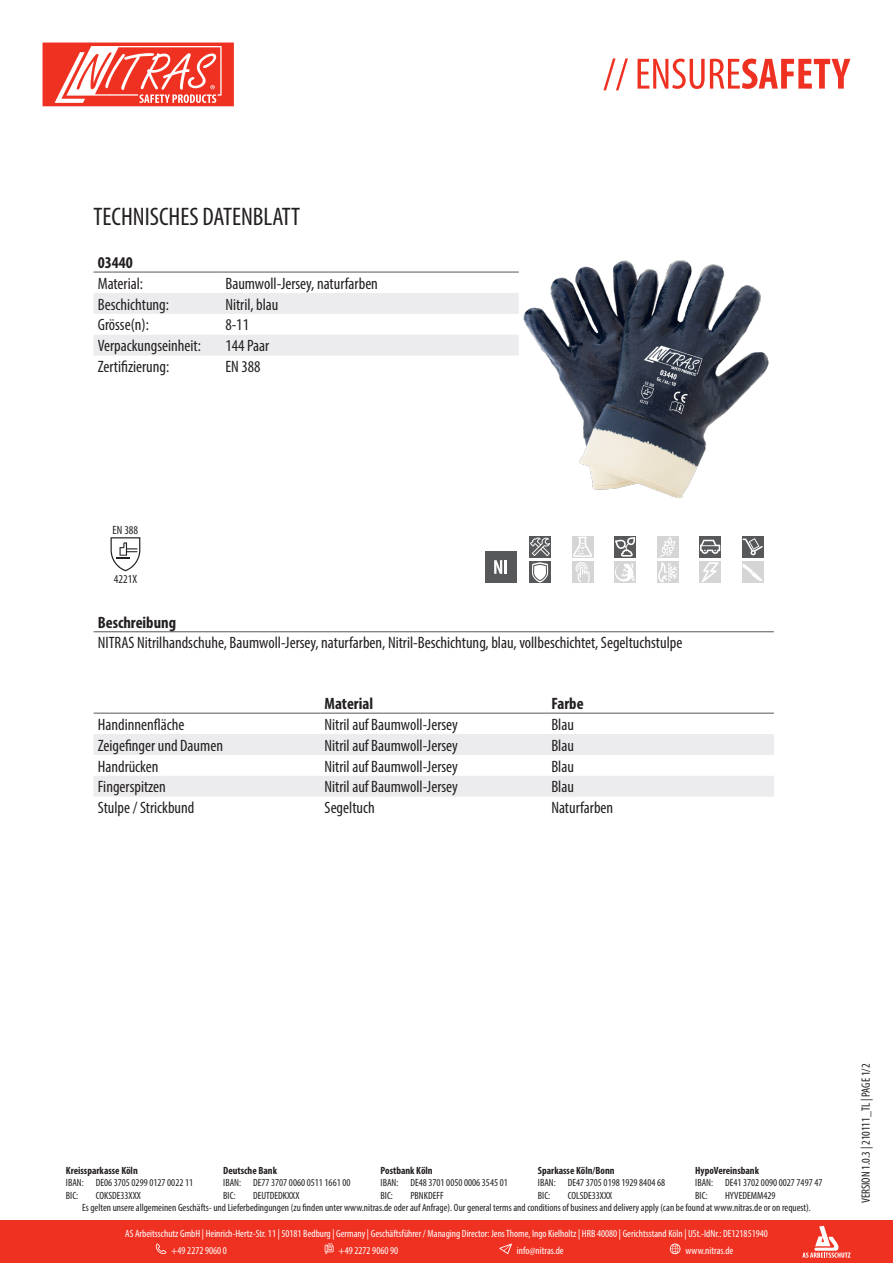
<style>
.page{position:relative;width:893px;height:1263px;background:#fff}
.page>*{position:absolute;margin:0;border:0;box-sizing:border-box;transform-origin:0 0}
.t1{font:condensed 25.5px "Myriad Pro";color:#231f20}
.t2{font:condensed 16.5px "Myriad Pro";color:#231f20}
.t3{font:700 condensed 16.5px "Myriad Pro";color:#231f20}
.t4{font:condensed 12px "Myriad Pro";color:#231f20}
.t5{font:condensed 10.5px/12.6px "Myriad Pro";color:#231f20}
.t6{font:condensed 10.5px/17px "Myriad Pro";color:#fff}
.t7{font:700 condensed 10.5px "Myriad Pro";color:#231f20}
</style>
<div class="page">
<svg style="left:603px;top:58px;width:247px;height:32px"></svg>
<svg style="left:43px;top:43px;width:191px;height:63px"></svg>
<div style="left:0;top:1220px;width:893px;height:43px;background:#ef3122"></div>
<svg style="left:802px;top:1226px;width:48px;height:32px"></svg>
<svg style="left:156px;top:1243px;width:10px;height:11px"></svg>
<svg style="left:325px;top:1243px;width:9px;height:11px"></svg>
<svg style="left:499px;top:1243px;width:13px;height:11px"></svg>
<svg style="left:670px;top:1243px;width:10px;height:11px"></svg>
<svg style="left:94px;top:293px;width:425px;height:63px"></svg>
<hr style="left:94px;top:272px;width:127px;height:1px;background:#57585a">
<hr style="left:221px;top:272px;width:298px;height:1px;background:#57585a">
<img style="left:523px;top:260px;width:246px;height:238px">
<svg style="left:111px;top:537px;width:29px;height:34px"></svg>
<div style="left:485px;top:551px;width:32px;height:32px;background:#57585a"></div>
<svg style="left:494px;top:560px;width:13px;height:14px"></svg>
<div style="left:529px;top:536px;width:22px;height:21px;background:#57585a"></div>
<svg style="left:530px;top:537px;width:20px;height:19px"></svg>
<div style="left:572px;top:536px;width:21px;height:21px;background:#d5d5d6"></div>
<svg style="left:614px;top:536px;width:22px;height:21px"></svg>
<svg style="left:615px;top:537px;width:20px;height:19px"></svg>
<div style="left:657px;top:536px;width:21px;height:21px;background:#d5d5d6"></div>
<div style="left:699px;top:536px;width:22px;height:21px;background:#57585a"></div>
<svg style="left:700px;top:540px;width:20px;height:14px"></svg>
<div style="left:742px;top:536px;width:21px;height:21px;background:#57585a"></div>
<svg style="left:743px;top:538px;width:20px;height:17px"></svg>
<div style="left:529px;top:562px;width:22px;height:21px;background:#57585a"></div>
<svg style="left:532px;top:562px;width:17px;height:20px"></svg>
<div style="left:572px;top:562px;width:21px;height:21px;background:#d5d5d6"></div>
<svg style="left:573px;top:537px;width:20px;height:45px"></svg>
<div style="left:614px;top:562px;width:22px;height:21px;background:#d5d5d6"></div>
<svg style="left:615px;top:563px;width:20px;height:19px"></svg>
<div style="left:657px;top:562px;width:21px;height:21px;background:#d5d5d6"></div>
<svg style="left:658px;top:537px;width:19px;height:45px"></svg>
<div style="left:699px;top:562px;width:22px;height:21px;background:#d5d5d6"></div>
<svg style="left:702px;top:562px;width:17px;height:20px"></svg>
<div style="left:742px;top:562px;width:21px;height:21px;background:#d5d5d6"></div>
<svg style="left:742px;top:563px;width:21px;height:18px"></svg>
<hr style="left:94px;top:631px;width:680px;height:1px;background:#57585a">
<svg style="left:94px;top:734px;width:680px;height:63px"></svg>
<hr style="left:94px;top:713px;width:226px;height:1px;background:#57585a">
<hr style="left:320px;top:713px;width:227px;height:1px;background:#57585a">
<hr style="left:547px;top:713px;width:227px;height:1px;background:#57585a">
<p class="t1" style="left:94px;top:202px;width:208px">TECHNISCHES DATENBLATT</p>
<p class="t3" style="left:98px;top:252px;width:37px">03440</p>
<p class="t2" style="left:98px;top:273px;width:47px">Material:</p>
<p class="t2" style="left:225px;top:273px;width:154px">Baumwoll-Jersey, naturfarben</p>
<p class="t2" style="left:98px;top:294px;width:73px">Beschichtung:</p>
<p class="t2" style="left:225px;top:294px;width:55px">Nitril, blau</p>
<p class="t2" style="left:98px;top:315px;width:53px">Grösse(n):</p>
<p class="t2" style="left:225px;top:315px;width:25px">8-11</p>
<p class="t2" style="left:98px;top:336px;width:105px">Verpackungseinheit:</p>
<p class="t2" style="left:225px;top:336px;width:45px">144 Paar</p>
<p class="t2" style="left:98px;top:357px;width:73px">Zertifizierung:</p>
<p class="t2" style="left:225px;top:357px;width:37px">EN 388</p>
<p class="t4" style="left:113px;top:523px;width:27px">EN 388</p>
<p class="t4" style="left:114px;top:572px;width:25px">4221X</p>
<p class="t3" style="left:98px;top:612px;width:80px">Beschreibung</p>
<p class="t2" style="left:98px;top:633px;width:586px">NITRAS Nitrilhandschuhe, Baumwoll-Jersey, naturfarben, Nitril-Beschichtung, blau, vollbeschichtet, Segeltuchstulpe</p>
<p class="t3" style="left:325px;top:693px;width:50px">Material</p>
<p class="t3" style="left:551px;top:693px;width:34px">Farbe</p>
<p class="t2" style="left:98px;top:714px;width:88px">Handinnenfläche</p>
<p class="t2" style="left:325px;top:714px;width:135px">Nitril auf Baumwoll-Jersey</p>
<p class="t2" style="left:551px;top:714px;width:24px">Blau</p>
<p class="t2" style="left:98px;top:735px;width:127px">Zeigefinger und Daumen</p>
<p class="t2" style="left:325px;top:735px;width:135px">Nitril auf Baumwoll-Jersey</p>
<p class="t2" style="left:551px;top:735px;width:24px">Blau</p>
<p class="t2" style="left:98px;top:756px;width:62px">Handrücken</p>
<p class="t2" style="left:325px;top:756px;width:135px">Nitril auf Baumwoll-Jersey</p>
<p class="t2" style="left:551px;top:756px;width:24px">Blau</p>
<p class="t2" style="left:98px;top:777px;width:70px">Fingerspitzen</p>
<p class="t2" style="left:325px;top:777px;width:135px">Nitril auf Baumwoll-Jersey</p>
<p class="t2" style="left:551px;top:777px;width:24px">Blau</p>
<p class="t2" style="left:98px;top:798px;width:98px">Stulpe / Strickbund</p>
<p class="t2" style="left:325px;top:798px;width:52px">Segeltuch</p>
<p class="t2" style="left:551px;top:798px;width:63px">Naturfarben</p>
<p class="t7" style="left:66px;top:1164px;width:73px">Kreissparkasse Köln</p>
<p class="t7" style="left:223px;top:1164px;width:55px">Deutsche Bank</p>
<p class="t7" style="left:381px;top:1164px;width:54px">Postbank Köln</p>
<p class="t7" style="left:538px;top:1164px;width:78px">Sparkasse Köln/Bonn</p>
<p class="t7" style="left:695px;top:1164px;width:65px">HypoVereinsbank</p>
<p class="t5" style="left:66px;top:1176px;width:19px">IBAN:<br>BIC:</p>
<p class="t5" style="left:96px;top:1176px;width:99px">DE06 3705 0299 0127 0022 11<br>COKSDE33XXX</p>
<p class="t5" style="left:223px;top:1176px;width:19px">IBAN:<br>BIC:</p>
<p class="t5" style="left:253px;top:1176px;width:99px">DE77 3707 0060 0511 1661 00<br>DEUTDEDKXXX</p>
<p class="t5" style="left:381px;top:1176px;width:19px">IBAN:<br>BIC:</p>
<p class="t5" style="left:410px;top:1176px;width:99px">DE48 3701 0050 0006 3545 01<br>PBNKDEFF</p>
<p class="t5" style="left:538px;top:1176px;width:19px">IBAN:<br>BIC:</p>
<p class="t5" style="left:568px;top:1176px;width:99px">DE47 3705 0198 1929 8404 68<br>COLSDE33XXX</p>
<p class="t5" style="left:695px;top:1176px;width:19px">IBAN:<br>BIC:</p>
<p class="t5" style="left:725px;top:1176px;width:99px">DE41 3702 0090 0027 7497 47</p>
<p class="t5" style="left:725px;top:1189px;width:52px">HYVEDEMM429</p>
<p class="t5" style="left:82px;top:1201px;width:730px">Es gelten unsere allgemeinen Geschäfts- und Lieferbedingungen (zu finden unter www.nitras.de oder auf Anfrage). Our general terms and conditions of business and delivery apply (can be found at www.nitras.de or on request).</p>
<p class="t6" style="left:171px;top:1225px;width:598px;text-indent:-46px">AS Arbeitsschutz GmbH | Heinrich-Hertz-Str. 11 | 50181 Bedburg | Germany | Geschäftsführer / Managing Director: Jens Thome, Ingo Kielholtz | HRB 40080 | Gerichtsstand Köln | USt.-IdNr.: DE121851940 +49 2272 9060 0</p>
<p class="t6" style="left:338px;top:1242px;width:61px">+49 2272 9060 90</p>
<p class="t6" style="left:517px;top:1242px;width:48px">info@nitras.de</p>
<p class="t6" style="left:685px;top:1242px;width:49px">www.nitras.de</p>
<p class="t4" style="left:859px;top:1203px;width:141px;rotate:-90deg">VERSION 1.0.3 | 210111_TL | PAGE 1/2</p>
</div>
